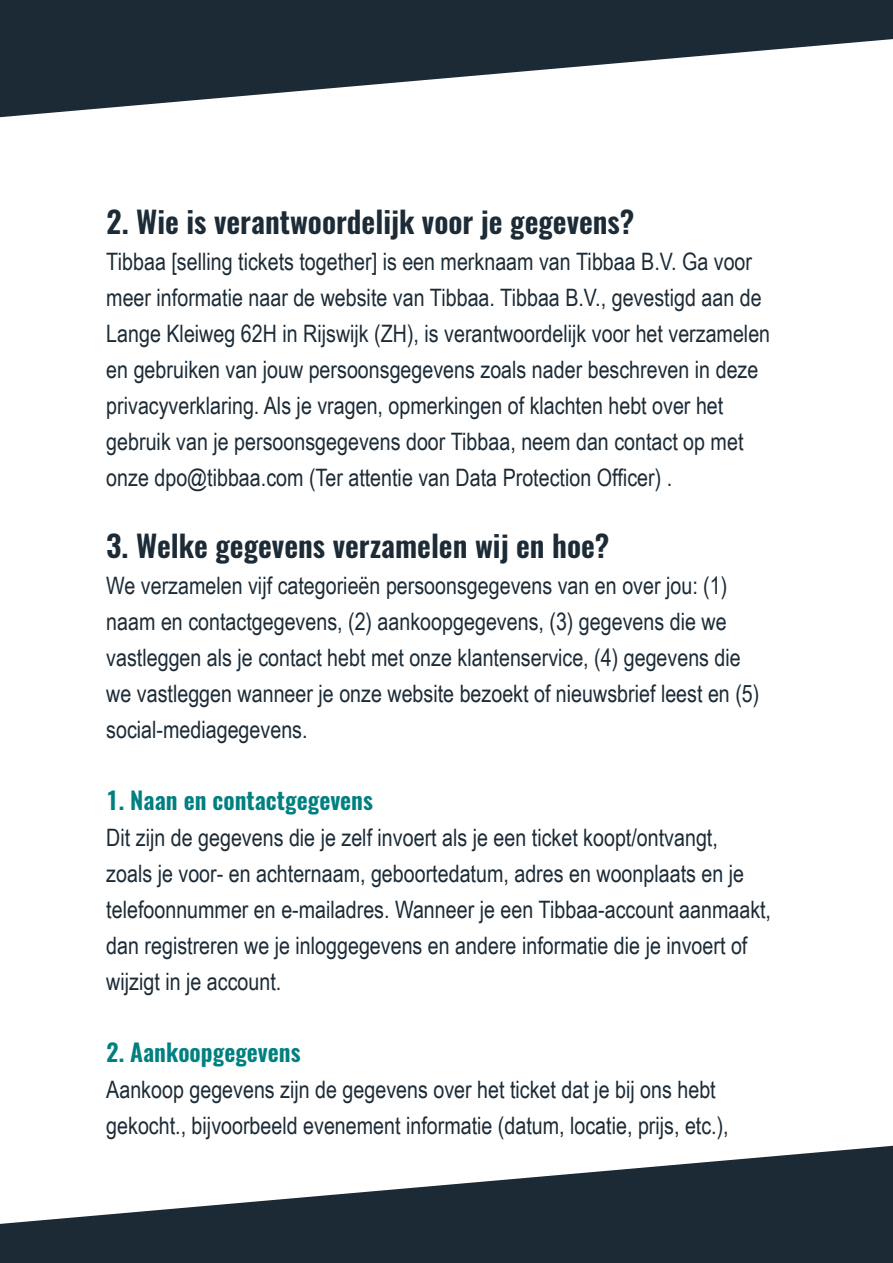
<style>
.page{position:relative;width:893px;height:1263px;background:#fff}
.page>*{position:absolute;margin:0;border:0;box-sizing:border-box;transform-origin:0 0}
.t1{font:600 30px "Oswald";color:#1c2b36}
.t2{font:24px/36px "Arial Narrow";color:#1c2b36}
.t3{font:600 24px "Oswald";color:#008080}
</style>
<div class="page">
<svg style="left:0;top:0;width:893px;height:118px;fill:#1c2a36"></svg>
<svg style="left:0;top:1145px;width:893px;height:118px;fill:#1c2a36"></svg>
<p class="t1" style="left:106px;top:201px;width:530px">2. Wie is verantwoordelijk voor je gegevens?</p>
<p class="t2" style="left:106px;top:243px;width:665px">Tibbaa [selling tickets together] is een merknaam van Tibbaa B.V. Ga voor meer informatie naar de website van Tibbaa. Tibbaa B.V., gevestigd aan de Lange Kleiweg 62H in Rijswijk (ZH), is verantwoordelijk voor het verzamelen en gebruiken van jouw persoonsgegevens zoals nader beschreven in deze privacyverklaring. Als je vragen, opmerkingen of klachten hebt over het gebruik van je persoonsgegevens door Tibbaa, neem dan contact op met onze dpo@tibbaa.com (Ter attentie van Data Protection Officer) .</p>
<p class="t1" style="left:106px;top:525px;width:505px">3. Welke gegevens verzamelen wij en hoe?</p>
<p class="t2" style="left:106px;top:567px;width:655px">We verzamelen vijf categorieën persoonsgegevens van en over jou: (1) naam en contactgegevens, (2) aankoopgegevens, (3) gegevens die we vastleggen als je contact hebt met onze klantenservice, (4) gegevens die we vastleggen wanneer je onze website bezoekt of nieuwsbrief leest en (5) social-mediagegevens.</p>
<p class="t3" style="left:106px;top:784px;width:268px">1. Naan en contactgegevens</p>
<p class="t2" style="left:106px;top:819px;width:666px">Dit zijn de gegevens die je zelf invoert als je een ticket koopt/ontvangt,<br>zoals je voor- en achternaam, geboortedatum, adres en woonplaats en je telefoonnummer en e-mailadres. Wanneer je een Tibbaa-account aanmaakt, dan registreren we je inloggegevens en andere informatie die je invoert of wijzigt in je account.</p>
<p class="t3" style="left:106px;top:1036px;width:196px">2. Aankoopgegevens</p>
<p class="t2" style="left:106px;top:1071px;width:624px">Aankoop gegevens zijn de gegevens over het ticket dat je bij ons hebt gekocht., bijvoorbeeld evenement informatie (datum, locatie, prijs, etc.),</p>
</div>
